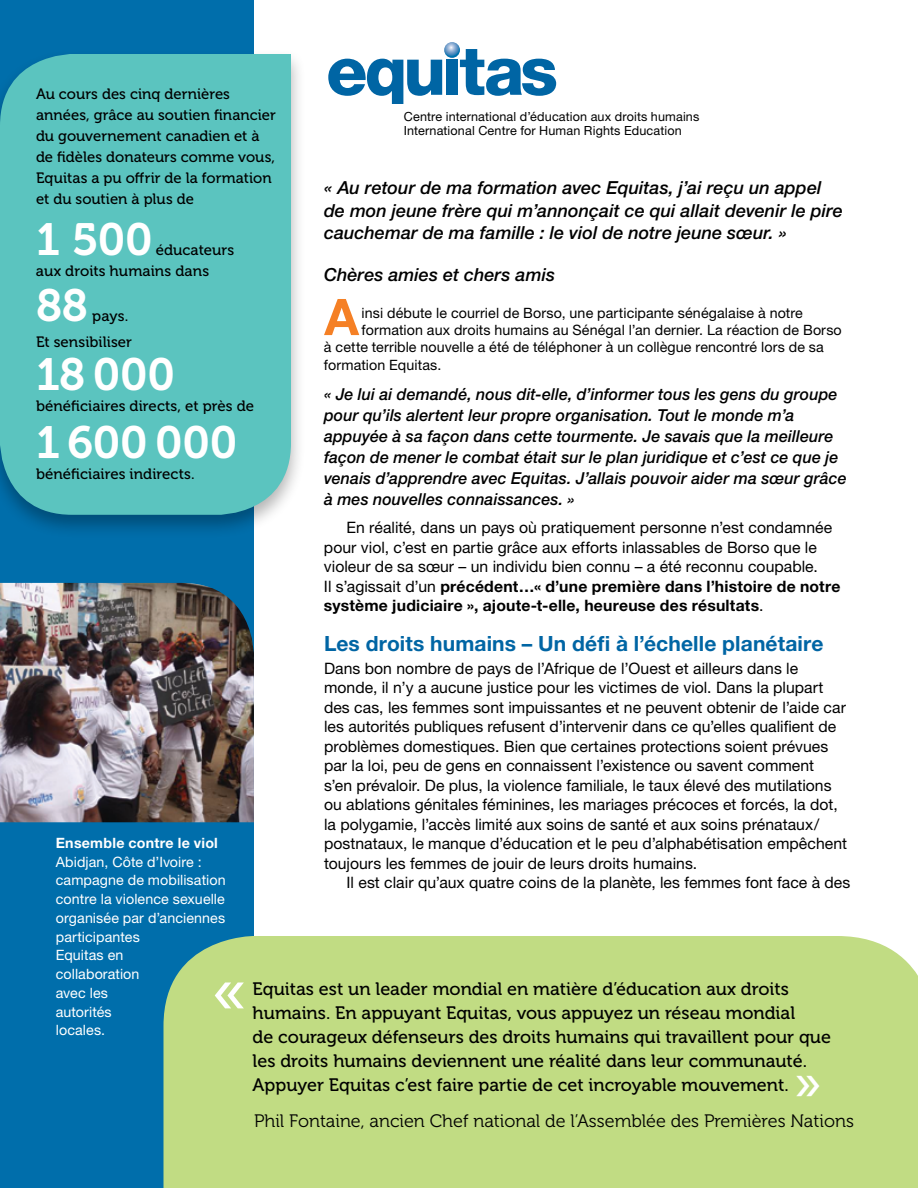
<style>
.page{position:relative;width:918px;height:1188px;background:#fff}
.page>*{position:absolute;margin:0;border:0;box-sizing:border-box;transform-origin:0 0}
.t1{font:63px "Museo 500";color:#fff}
.t2{font:700 50.55px "Helvetica Neue";color:#f58025}
.t3{font:49.5px "Museo 500";color:#fff}
.t4{font:45px "Museo 700";letter-spacing:-.005em;color:#fff}
.t5{font:700 21px "Helvetica Neue";letter-spacing:.005em;color:#0065a4}
.t6{font:18px/24px "Museo 500";color:#000}
.t7{font:italic 500 18px/22.5px "Helvetica Neue";color:#000}
.t8{font:18px "Museo 300";color:#000}
.t9{font:italic 500 16.5px/21px "Helvetica Neue";letter-spacing:.005em;color:#000}
.t10{font:15.75px/19.5px "Helvetica Neue";letter-spacing:.005em;color:#000}
.t11{font:15px/21px "Museo 500";color:#000}
.t12{font:14.25px "Helvetica Neue";letter-spacing:.005em;color:#000}
.t13{font:14.25px/18.8px "Helvetica Neue";letter-spacing:.005em;color:#fff}
.t14{font:700 14.25px "Helvetica Neue";letter-spacing:.015em;color:#fff}
.t15{font:12.6px/13.8px "Helvetica Neue";letter-spacing:.01em;color:#000}
.s1{font-weight:700}
</style>
<div class="page">
<div style="left:0;top:0;width:254px;height:1188px;background:#006eab"></div>
<img style="left:0;top:583px;width:254px;height:239px">
<div style="left:0;top:48px;width:306px;height:490px;background:#000;opacity:.3"></div>
<div style="left:0;top:54px;width:291px;height:461px;background:#5bc4bf"></div>
<svg style="left:328px;top:59px;width:114px;height:44px"></svg>
<div style="left:446px;top:60px;width:12px;height:35px;background:#0065a4"></div>
<svg style="left:460px;top:49px;width:96px;height:47px"></svg>
<svg style="left:444px;top:42px;width:16px;height:16px"></svg>
<div style="left:164px;top:936px;width:754px;height:252px;background:#c1dc83"></div>
<p class="t11" style="left:36px;top:84px;width:241px">Au cours des cinq dernières années, grâce au soutien financier du gouvernement canadien et à de fidèles donateurs comme vous,<br>Equitas a pu offrir de la formation et du soutien à plus de</p>
<h3 class="t4" style="left:36px;top:215px;width:118px">1 500</h3>
<p class="t15" style="left:404px;top:110px;width:297px">Centre international d’éducation aux droits humains<br>International Centre for Human Rights Education</p>
<p class="t7" style="left:324px;top:176px;width:520px">« Au retour de ma formation avec Equitas, j’ai reçu un appel de mon jeune frère qui m’annonçait ce qui allait devenir le pire cauchemar de ma famille : le viol de notre jeune sœur. »</p>
<p class="t7" style="left:324px;top:263px;width:233px">Chères amies et chers amis</p>
<h2 class="t2" style="left:324px;top:286px;width:36px">A</h2>
<p class="t12" style="left:362px;top:304px;width:443px">insi débute le courriel de Borso, une participante sénégalaise à notre</p>
<p class="t11" style="left:36px;top:240px;width:200px;text-indent:120px">éducateurs aux droits humains dans</p>
<h3 class="t4" style="left:36px;top:281px;width:54px">88</h3>
<p class="t11" style="left:36px;top:304px;width:98px;line-height:25.5px;text-align:right">pays.<br>Et sensibiliser</p>
<h3 class="t4" style="left:36px;top:350px;width:141px">18 000</h3>
<p class="t11" style="left:36px;top:396px;width:220px">bénéficiaires directs, et près de</p>
<h3 class="t4" style="left:36px;top:417px;width:203px">1 600 000</h3>
<p class="t11" style="left:36px;top:464px;width:160px">bénéficiaires indirects.</p>
<p class="t12" style="left:362px;top:322px;width:482px">formation aux droits humains au Sénégal l’an dernier. La réaction de Borso</p>
<p class="t12" style="left:324px;top:339px;width:501px">à cette terrible nouvelle a été de téléphoner à un collègue rencontré lors de sa</p>
<p class="t12" style="left:324px;top:356px;width:119px">formation Equitas.</p>
<p class="t9" style="left:324px;top:383px;width:524px">« Je lui ai demandé, nous dit-elle, d’informer tous les gens du groupe pour qu’ils alertent leur propre organisation. Tout le monde m’a appuyée à sa façon dans cette tourmente. Je savais que la meilleure façon de mener le combat était sur le plan juridique et c’est ce que je venais d’apprendre avec Equitas. J’allais pouvoir aider ma sœur grâce à mes nouvelles connaissances. »</p>
<p class="t10" style="left:324px;top:517px;width:518px;text-indent:23px">En réalité, dans un pays où pratiquement personne n’est condamnée pour viol, c’est en partie grâce aux efforts inlassables de Borso que le violeur de sa sœur – un individu bien connu – a été reconnu coupable.<br>Il s’agissait d’un <span class="s1">précédent…« d’une première dans l’histoire de notre système judiciaire », ajoute-t-elle, heureuse des résultats</span>.</p>
<h3 class="t5" style="left:324px;top:631px;width:501px">Les droits humains – Un défi à l’échelle planétaire</h3>
<p class="t10" style="left:324px;top:658px;width:525px">Dans bon nombre de pays de l’Afrique de l’Ouest et ailleurs dans le monde, il n’y a aucune justice pour les victimes de viol. Dans la plupart des cas, les femmes sont impuissantes et ne peuvent obtenir de l’aide car les autorités publiques refusent d’intervenir dans ce qu’elles qualifient de problèmes domestiques. Bien que certaines protections soient prévues par la loi, peu de gens en connaissent l’existence ou savent comment<br>s’en prévaloir. De plus, la violence familiale, le taux élevé des mutilations ou ablations génitales féminines, les mariages précoces et forcés, la dot, la polygamie, l’accès limité aux soins de santé et aux soins prénataux/ postnataux, le manque d’éducation et le peu d’alphabétisation empêchent toujours les femmes de jouir de leurs droits humains.</p>
<p class="t10" style="left:347px;top:873px;width:505px">Il est clair qu’aux quatre coins de la planète, les femmes font face à des</p>
<p class="t14" style="left:56px;top:834px;width:164px">Ensemble contre le viol</p>
<p class="t13" style="left:56px;top:852px;width:171px">Abidjan, Côte d’Ivoire : campagne de mobilisation contre la violence sexuelle organisée par d’anciennes participantes<br>Equitas en<br>collaboration<br>avec les<br>autorités<br>locales.</p>
<h1 class="t1" style="left:212px;top:957px;width:37px">«</h1>
<p class="t6" style="left:253px;top:977px;width:580px">Equitas est un leader mondial en matière d’éducation aux droits humains. En appuyant Equitas, vous appuyez un réseau mondial<br>de courageux défenseurs des droits humains qui travaillent pour que les droits humains deviennent une réalité dans leur communauté.<br>Appuyer Equitas c’est faire partie de cet incroyable mouvement.</p>
<h3 class="t3" style="left:794px;top:1056px;width:30px">»</h3>
<p class="t8" style="left:254px;top:1111px;width:601px">Phil Fontaine, ancien Chef national de l’Assemblée des Premières Nations</p>
</div>
